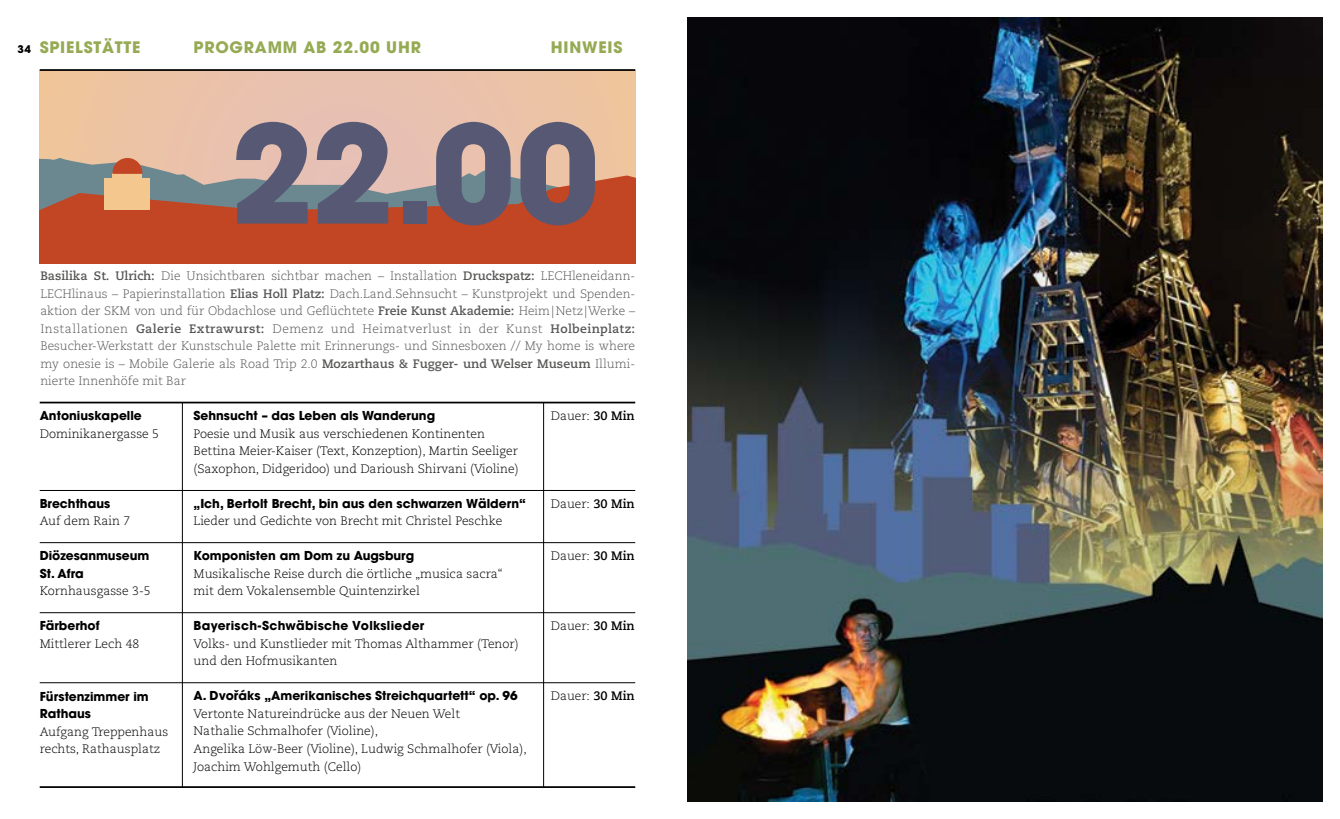
<style>
.page{position:relative;width:1340px;height:819px;background:#fff}
.page>*{position:absolute;margin:0;border:0;box-sizing:border-box;transform-origin:0 0}
.t1{font:700 134.92px "Avant Garde LT";color:#565874}
.t2{font:700 15.75px "Avant Garde LT";letter-spacing:.05em;color:#95aa53}
.t3{font:300 12.25px/17.5px "Caecilia LT";color:#000}
.t4{font:300 12.25px/17.5px "Caecilia LT";color:#575756}
.t5{font:700 12.25px/17.5px "Avant Garde LT";color:#000}
.t6{font:700 12.25px "Avant Garde LT";letter-spacing:.025em;color:#000}
.s1{font-size:10.5px;color:#000}
.s2{font-weight:700}
</style>
<div class="page">
<hr style="left:182px;top:70px;width:1px;height:718px;background:#000">
<hr style="left:543px;top:70px;width:1px;height:718px;background:#000">
<hr style="left:40px;top:786px;width:595px;height:2px;background:#000">
<svg style="left:40px;top:263px;width:595px;height:138px"></svg>
<img style="left:687px;top:17px;width:635px;height:784px">
<hr style="left:40px;top:401px;width:595px;height:2px;background:#000">
<hr style="left:40px;top:490px;width:595px;height:1px;background:#000">
<hr style="left:40px;top:542px;width:595px;height:1px;background:#000">
<hr style="left:40px;top:612px;width:595px;height:1px;background:#000">
<hr style="left:40px;top:682px;width:595px;height:1px;background:#000">
<svg style="left:40px;top:71px;width:595px;height:104px"></svg>
<svg style="left:40px;top:157px;width:522px;height:18px;fill:#e8c1ae"></svg>
<svg style="left:40px;top:175px;width:595px;height:88px;fill:#c24524"></svg>
<div style="left:104px;top:178px;width:46px;height:32px;background:#f3c78e"></div>
<div style="left:112px;top:174px;width:30px;height:6px;background:#f3c78e"></div>
<svg style="left:112px;top:158px;width:30px;height:16px"></svg>
<hr style="left:40px;top:69px;width:595px;height:2px;background:#000">
<p class="t2" style="left:17px;top:36px;width:125px"><span class="s1">34</span> Spielstätte</p>
<p class="t2" style="left:551px;top:36px;width:73px">HINWEIS</p>
<p class="t2" style="left:193px;top:36px;width:229px">Programm ab 22.00 Uhr</p>
<h1 class="t1" style="left:230px;top:86px;width:370px">22.00</h1>
<p class="t4" style="left:40px;top:267px;width:596px"><span class="s2">Basilika St. Ulrich:</span> Die Unsichtbaren sichtbar machen – Installation <span class="s2">Druckspatz:</span> LECHleneidann-LECHlinaus – Papierinstallation <span class="s2">Elias Holl Platz:</span> Dach.Land.Sehnsucht – Kunstprojekt und Spenden&shy;aktion der SKM von und für Obdachlose und Geflüchtete <span class="s2">Freie Kunst Akademie:</span> Heim|Netz|Werke – Installationen <span class="s2">Galerie Extrawurst:</span> Demenz und Heimatverlust in der Kunst <span class="s2">Holbeinplatz:<br></span>Besucher-Werkstatt der Kunstschule Palette mit Erinnerungs- und Sinnesboxen // My home is where my onesie is – Mobile Galerie als Road Trip 2.0 <span class="s2">Mozarthaus &amp; Fugger- und Welser Museum</span> Illumi&shy;nierte Innenhöfe mit Bar</p>
<p class="t5" style="left:40px;top:407px;width:104px">Antoniuskapelle</p>
<p class="t3" style="left:40px;top:425px;width:121px">Dominikanergasse 5</p>
<p class="t5" style="left:40px;top:494px;width:72px">Brechthaus</p>
<p class="t3" style="left:40px;top:512px;width:92px">Auf dem Rain 7</p>
<p class="t5" style="left:40px;top:547px;width:111px">Diözesanmuseum<br>St. Afra</p>
<p class="t3" style="left:40px;top:582px;width:112px">Kornhausgasse 3-5</p>
<p class="t5" style="left:40px;top:617px;width:61px">Färberhof</p>
<p class="t3" style="left:40px;top:635px;width:101px">Mittlerer Lech 48</p>
<p class="t5" style="left:40px;top:687px;width:111px">Fürstenzimmer im<br>Rathaus</p>
<p class="t3" style="left:40px;top:722px;width:130px">Aufgang Treppenhaus rechts, Rathausplatz</p>
<p class="t5" style="left:193px;top:407px;width:243px">Sehnsucht – das Leben als Wanderung</p>
<p class="t3" style="left:193px;top:425px;width:326px">Poesie und Musik aus verschiedenen Kontinenten<br>Bettina Meier-Kaiser (Text, Konzeption), Martin Seeliger (Saxophon, Didgeridoo) und Darioush Shirvani (Violine)</p>
<p class="t5" style="left:193px;top:494px;width:334px">„Ich, Bertolt Brecht, bin aus den schwarzen Wäldern“</p>
<p class="t3" style="left:193px;top:512px;width:310px">Lieder und Gedichte von Brecht mit Christel Peschke</p>
<p class="t5" style="left:193px;top:547px;width:222px">Komponisten am Dom zu Augsburg</p>
<p class="t3" style="left:193px;top:565px;width:310px">Musikalische Reise durch die örtliche „musica sacra“ mit dem Vokalensemble Quintenzirkel</p>
<p class="t6" style="left:193px;top:618px;width:232px">Bayerisch-Schwäbische Volkslieder</p>
<p class="t3" style="left:193px;top:635px;width:327px">Volks- und Kunstlieder mit Thomas Althammer (Tenor) und den Hofmusikanten</p>
<p class="t5" style="left:193px;top:687px;width:326px">A. Dvorˇáks „Amerikanisches Streichquartett“ op. 96</p>
<p class="t3" style="left:193px;top:705px;width:335px">Vertonte Natureindrücke aus der Neuen Welt<br>Nathalie Schmalhofer (Violine),<br>Angelika Löw-Beer (Violine), Ludwig Schmalhofer (Viola), Joachim Wohlgemuth (Cello)</p>
<p class="t3" style="left:551px;top:407px;width:85px">Dauer: <span class="s2">30 Min</span></p>
<p class="t3" style="left:551px;top:495px;width:85px">Dauer: <span class="s2">30 Min</span></p>
<p class="t3" style="left:551px;top:547px;width:85px">Dauer: <span class="s2">30 Min</span></p>
<p class="t3" style="left:551px;top:617px;width:85px">Dauer: <span class="s2">30 Min</span></p>
<p class="t3" style="left:551px;top:687px;width:85px">Dauer: <span class="s2">30 Min</span></p>
</div>
